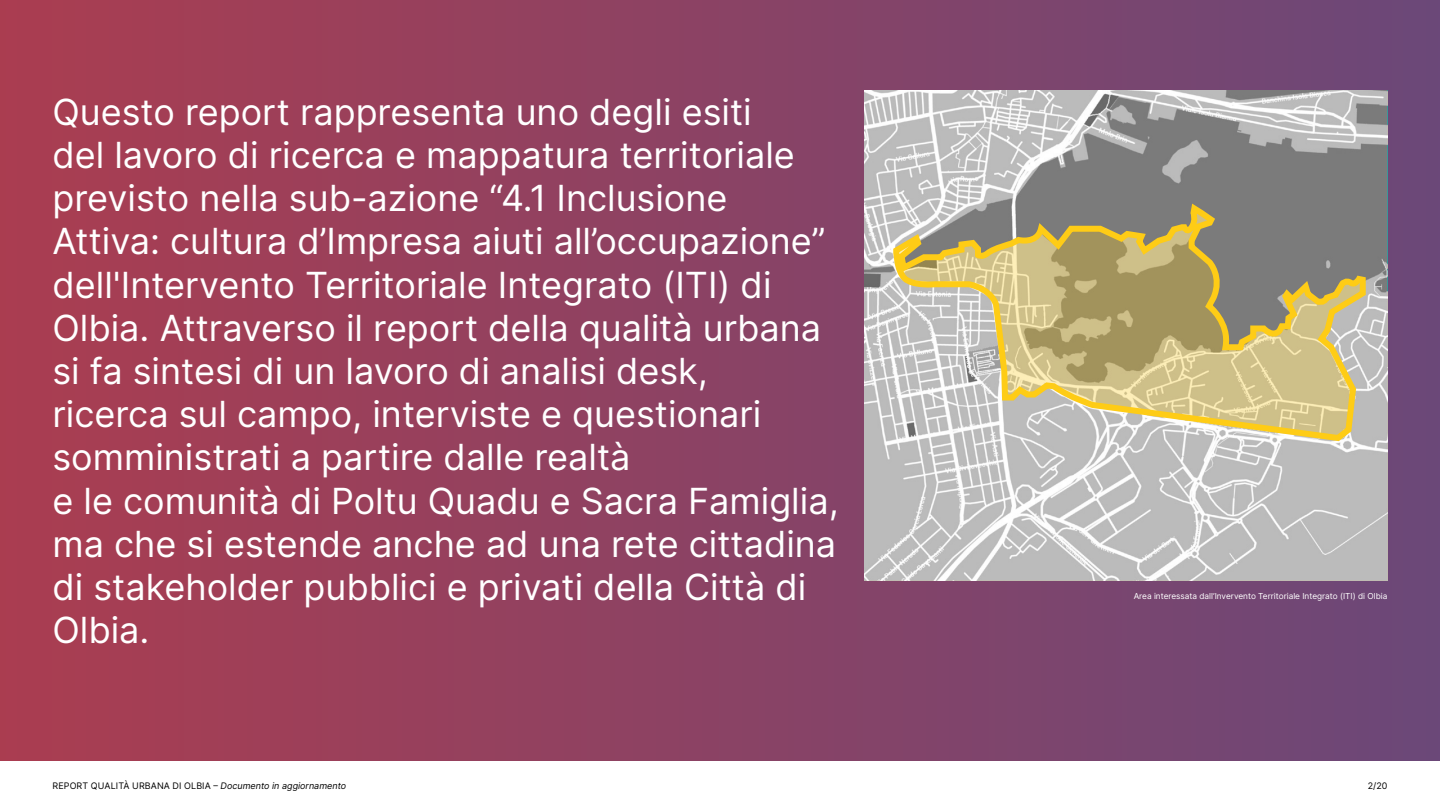
<style>
.page{position:relative;width:1440px;height:810px;background:#fff}
.page>*{position:absolute;margin:0;border:0;box-sizing:border-box;transform-origin:0 0}
.t1{font:36px/43.2px "Inter";color:#fff}
.t2{font:9px "Inter";color:#000}
.t3{font:8.25px "Inter";color:#fff}
</style>
<div class="page">
<div style="left:0;top:0;width:1440px;height:760px;background:linear-gradient(to right,#aa3d50,#6b4979)"></div>
<svg style="left:864px;top:90px;width:523px;height:490px;background:#b9b9b9"></svg>
<svg style="left:888px;top:199px;width:481px;height:245px;background:#bab08b"></svg>
<p class="t1" style="left:52px;top:89px;width:788px">Questo report rappresenta uno degli esiti<br>del lavoro di ricerca e mappatura territoriale previsto nella sub-azione “4.1 Inclusione Attiva: cultura d’Impresa aiuti all’occupazione” dell'Intervento Territoriale Integrato (ITI) di Olbia. Attraverso il report della qualità urbana si fa sintesi di un lavoro di analisi desk,<br>ricerca sul campo, interviste e questionari somministrati a partire dalle realtà<br>e le comunità di Poltu Quadu e Sacra Famiglia, ma che si estende anche ad una rete cittadina di stakeholder pubblici e privati della Città di Olbia.</p>
<p class="t3" style="left:1134px;top:590px;width:255px">Area interessata dall’Invervento Territoriale Integrato (ITI) di Olbia</p>
<p class="t2" style="left:53px;top:779px;width:295px">REPORT QUALITÀ URBANA DI OLBIA – Documento in aggiornamento</p>
<p class="t2" style="left:1368px;top:779px;width:21px">2/20</p>
</div>
